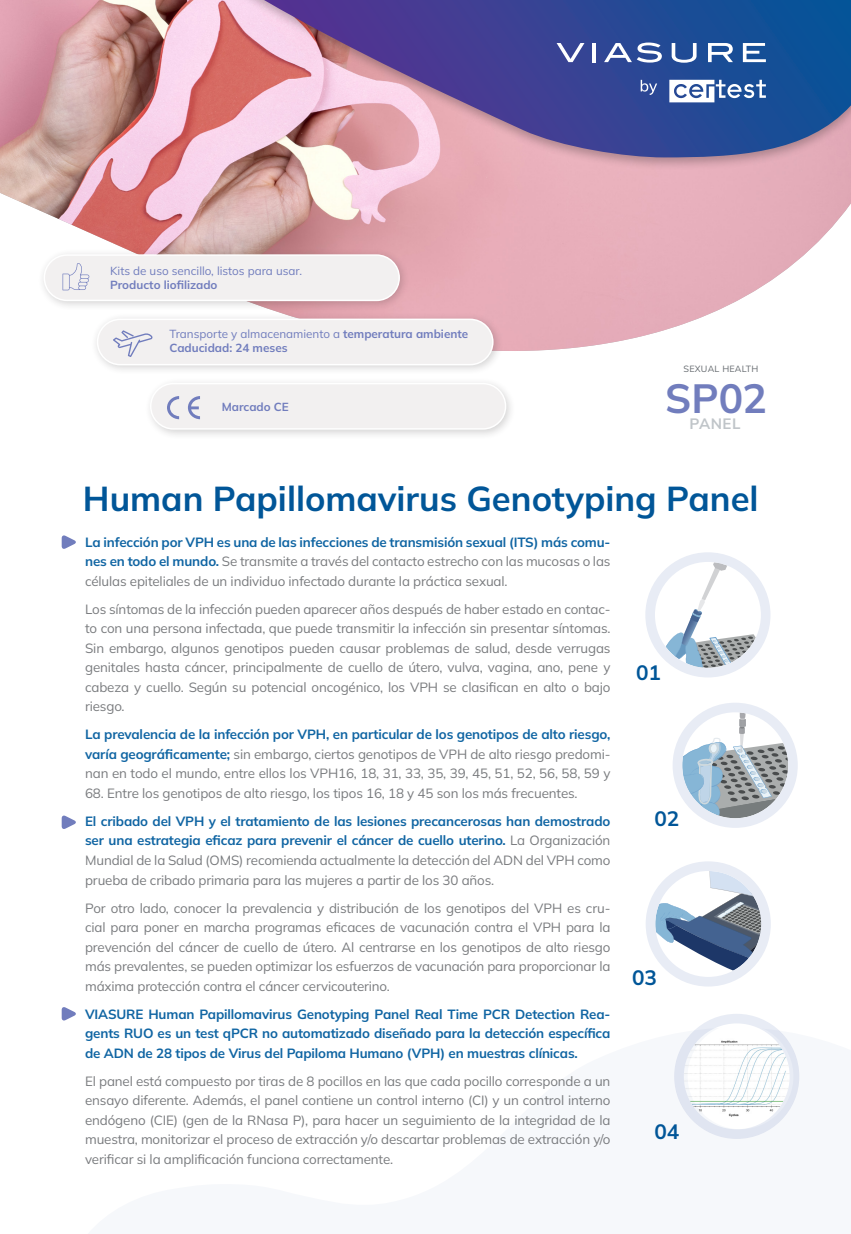
<style>
.page{position:relative;width:851px;height:1234px;background:#fff}
.page>*{position:absolute;margin:0;border:0;box-sizing:border-box;transform-origin:0 0}
.Titulo{font:700 40.65px "Mulish";color:#717dbd}
.Titulo-2{font:700 34.5px "Mulish";color:#015698}
.Subtitulos{font:700 20.7px "Mulish";color:#015698}
.Titulo-3{font:700 15px "Mulish";letter-spacing:.035em;color:#c0c5c9}
.Texto_general{font:13.35px/19.5px "Mulish";letter-spacing:-.01em;color:#797b7e;text-align:justify}
.Texto_general-2{font:700 13.35px/19.5px "Mulish";letter-spacing:-.01em;color:#1065a3;text-align:justify}
.t1{font:11.7px "Mulish";color:#717dbd}
.t2{font:700 11.7px "Mulish";color:#717dbd}
.t3{font:9px "Mulish";letter-spacing:.025em;color:#666b70}
.s1{font-weight:700}
.s2{font-weight:700;color:#1065a3}
</style>
<div class="page">
<img style="left:0;top:0;width:850px;height:351px">
<div style="left:235px;top:0;width:615px;height:171px;background:#231f20;opacity:.3"></div>
<svg style="left:264px;top:0;width:586px;height:157px;background:#65649f"></svg>
<svg style="left:669px;top:80px;width:96px;height:22px"></svg>
<svg style="left:640px;top:80px;width:17px;height:15px"></svg>
<svg style="left:556px;top:43px;width:28px;height:19px"></svg>
<hr style="left:592px;top:43px;width:3px;height:19px;background:#fff">
<svg style="left:604px;top:43px;width:57px;height:20px"></svg>
<svg style="left:671px;top:43px;width:25px;height:20px"></svg>
<svg style="left:708px;top:43px;width:24px;height:19px"></svg>
<svg style="left:742px;top:43px;width:23px;height:19px"></svg>
<svg style="left:656px;top:563px;width:105px;height:105px"></svg>
<div style="left:645px;top:552px;width:125px;height:125px;border:10px solid #e8ecf5;border-radius:50%"></div>
<svg style="left:656px;top:872px;width:106px;height:104px"></svg>
<div style="left:645px;top:861px;width:125px;height:125px;border:10px solid #e8ecf5;border-radius:50%"></div>
<svg style="left:683px;top:713px;width:105px;height:105px"></svg>
<div style="left:672px;top:702px;width:125px;height:125px;border:10px solid #e8ecf5;border-radius:50%"></div>
<svg style="left:679px;top:1018px;width:115px;height:115px"></svg>
<img style="left:683px;top:1038px;width:106px;height:79px">
<div style="left:674px;top:1013px;width:125px;height:125px;border:10px solid #e8ecf5;border-radius:50%"></div>
<div style="left:38px;top:248px;width:372px;height:63px;background:#231f20;opacity:.2"></div>
<div style="left:44px;top:255px;width:355px;height:45px;background:#f2f0f0;border-radius:23px"></div>
<div style="left:44px;top:254px;width:356px;height:47px;border:2px solid #fff;border-radius:23px"></div>
<svg style="left:62px;top:263px;width:27px;height:27px"></svg>
<div style="left:91px;top:312px;width:412px;height:63px;background:#231f20;opacity:.2"></div>
<div style="left:97px;top:319px;width:395px;height:45px;background:#f2f0f0;border-radius:23px"></div>
<div style="left:97px;top:318px;width:396px;height:47px;border:2px solid #fff;border-radius:23px"></div>
<svg style="left:113px;top:330px;width:40px;height:27px"></svg>
<div style="left:144px;top:376px;width:372px;height:64px;background:#231f20;opacity:.2"></div>
<div style="left:151px;top:383px;width:354px;height:46px;background:#f2f0f0;border-radius:23px"></div>
<div style="left:150px;top:383px;width:356px;height:46px;border:2px solid #fff;border-radius:23px"></div>
<svg style="left:167px;top:396px;width:12px;height:23px"></svg>
<svg style="left:188px;top:396px;width:12px;height:23px"></svg>
<svg style="left:62px;top:535px;width:14px;height:14px"></svg>
<svg style="left:62px;top:815px;width:14px;height:14px"></svg>
<svg style="left:62px;top:1007px;width:14px;height:13px"></svg>
<p class="t1" style="left:110px;top:263px;width:193px">Kits de uso sencillo, listos para usar.</p>
<p class="t2" style="left:110px;top:277px;width:109px">Producto liofilizado</p>
<p class="t1" style="left:169px;top:326px;width:300px">Transporte y almacenamiento a <span class="s1">temperatura ambiente</span></p>
<p class="t2" style="left:169px;top:340px;width:119px">Caducidad: 24 meses</p>
<p class="t2" style="left:222px;top:399px;width:69px">Marcado CE</p>
<p class="t3" style="left:683px;top:362px;width:77px">SEXUAL HEALTH</p>
<p class="Titulo" style="left:665px;top:370px;width:103px">SP02</p>
<p class="Titulo-3" style="left:689px;top:413px;width:52px">PANEL</p>
<p class="Titulo-2" style="left:83px;top:474px;width:677px">Human Papillomavirus Genotyping Panel</p>
<p class="Texto_general" style="left:85px;top:531px;width:527px"><span class="s2">La infección por VPH es una de las infecciones de transmisión sexual (ITS) más comu&shy;nes en todo el mundo.</span> Se transmite a través del contacto estrecho con las mucosas o las células epiteliales de un individuo infectado durante la práctica sexual.</p>
<p class="Texto_general" style="left:85px;top:598px;width:527px">Los síntomas de la infección pueden aparecer años después de haber estado en contac&shy;to con una persona infectada, que puede transmitir la infección sin presentar síntomas.<br>Sin embargo, algunos genotipos pueden causar problemas de salud, desde verrugas genitales hasta cáncer, principalmente de cuello de útero, vulva, vagina, ano, pene y cabeza y cuello. Según su potencial oncogénico, los VPH se clasifican en alto o bajo riesgo.</p>
<p class="Texto_general" style="left:85px;top:724px;width:527px"><span class="s2">La prevalencia de la infección por VPH, en particular de los genotipos de alto riesgo, varía geográficamente;</span> sin embargo, ciertos genotipos de VPH de alto riesgo predomi&shy;nan en todo el mundo, entre ellos los VPH16, 18, 31, 33, 35, 39, 45, 51, 52, 56, 58, 59 y</p>
<p class="Texto_general" style="left:85px;top:782px;width:494px">68. Entre los genotipos de alto riesgo, los tipos 16, 18 y 45 son los más frecuentes.</p>
<p class="Texto_general" style="left:85px;top:810px;width:527px"><span class="s2">El cribado del VPH y el tratamiento de las lesiones precancerosas han demostrado ser una estrategia eficaz para prevenir el cáncer de cuello uterino.</span> La Organización Mundial de la Salud (OMS) recomienda actualmente la detección del ADN del VPH como prueba de cribado primaria para las mujeres a partir de los 30 años.</p>
<p class="Texto_general" style="left:85px;top:897px;width:527px">Por otro lado, conocer la prevalencia y distribución de los genotipos del VPH es cru&shy;cial para poner en marcha programas eficaces de vacunación contra el VPH para la prevención del cáncer de cuello de útero. Al centrarse en los genotipos de alto riesgo más prevalentes, se pueden optimizar los esfuerzos de vacunación para proporcionar la máxima protección contra el cáncer cervicouterino.</p>
<p class="Texto_general-2" style="left:85px;top:1003px;width:527px">VIASURE Human Papillomavirus Genotyping Panel Real Time PCR Detection Rea&shy;gents RUO es un test qPCR no automatizado diseñado para la detección específica de ADN de 28 tipos de Virus del Papiloma Humano (VPH) en muestras clínicas.</p>
<p class="Texto_general" style="left:85px;top:1070px;width:527px">El panel está compuesto por tiras de 8 pocillos en las que cada pocillo corresponde a un ensayo diferente. Además, el panel contiene un control interno (CI) y un control interno endógeno (CIE) (gen de la RNasa P), para hacer un seguimiento de la integridad de la muestra, monitorizar el proceso de extracción y/o descartar problemas de extracción y/o verificar si la amplificación funciona correctamente.</p>
<p class="Subtitulos" style="left:636px;top:658px;width:26px">01</p>
<p class="Subtitulos" style="left:654px;top:804px;width:26px">02</p>
<p class="Subtitulos" style="left:632px;top:963px;width:26px">03</p>
<p class="Subtitulos" style="left:654px;top:1117px;width:26px">04</p>
</div>
